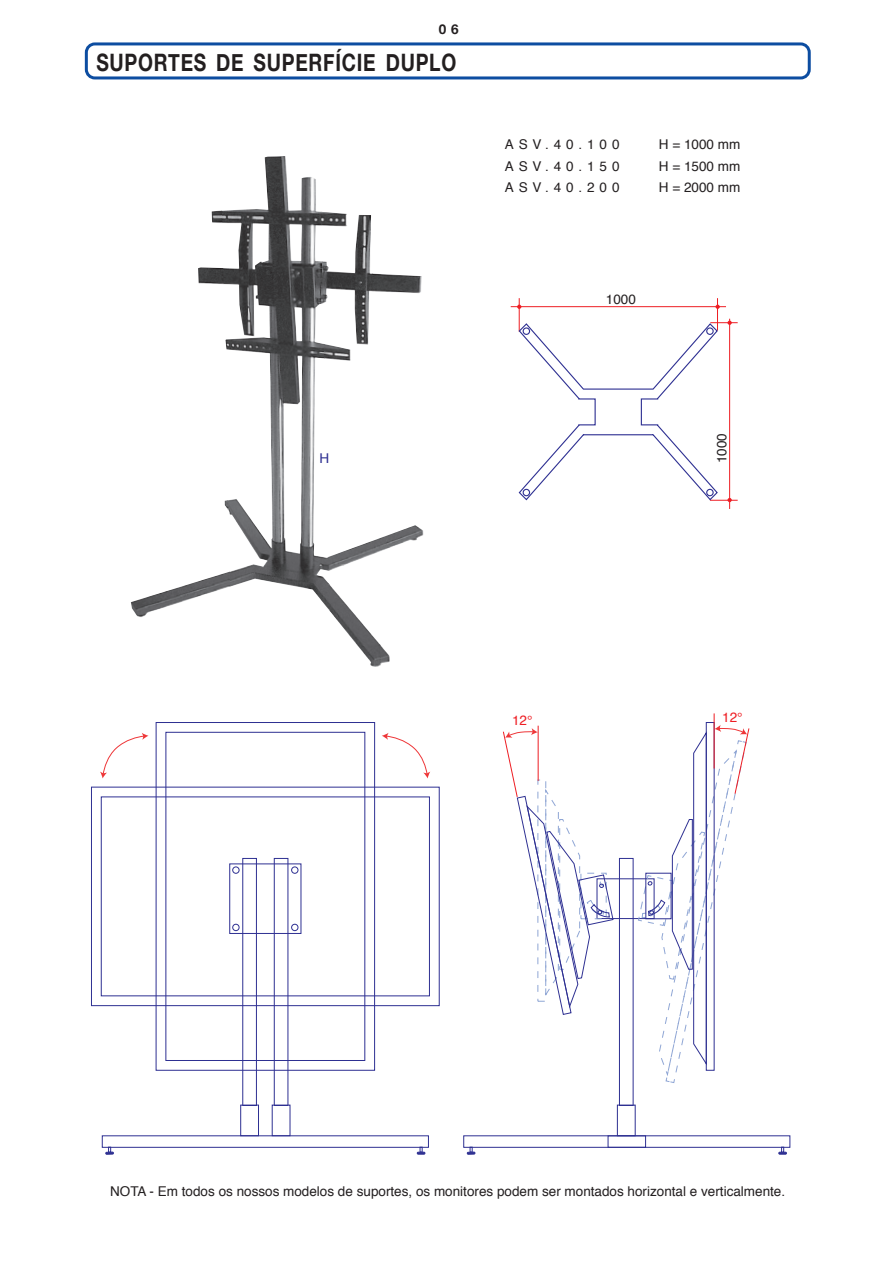
<style>
.page{position:relative;width:893px;height:1263px;background:#fff}
.page>*{position:absolute;margin:0;border:0;box-sizing:border-box;transform-origin:0 0}
.t1{font:700 24px "Helvetica Neue";letter-spacing:.04em;color:#231f20;scale:.8 1}
.t2{font:13.5px "Helvetica";color:#231f20}
.t3{font:13.5px "Helvetica";color:#ee1d23}
.t4{font:700 13.5px "Helvetica Neue";color:#231f20}
.t5{font:13.5px "Helvetica";color:#2e3092}
</style>
<div class="page">
<div style="left:85px;top:42px;width:726px;height:37px;border:3px solid #0d4da1;border-radius:9px"></div>
<hr style="left:511px;top:306px;width:215px;height:1px;background:#ee1d23">
<hr style="left:519px;top:298px;width:1px;height:34px;background:#ee1d23">
<hr style="left:717px;top:298px;width:1px;height:33px;background:#ee1d23">
<hr style="left:729px;top:319px;width:1px;height:190px;background:#ee1d23">
<svg style="left:518px;top:321px;width:220px;height:181px"></svg>
<div style="left:706px;top:489px;width:8px;height:7px;border:1px solid #2e3092;border-radius:50%"></div>
<div style="left:523px;top:489px;width:7px;height:7px;border:1px solid #2e3092;border-radius:50%"></div>
<div style="left:706px;top:327px;width:8px;height:8px;border:1px solid #2e3092;border-radius:50%"></div>
<div style="left:523px;top:327px;width:7px;height:8px;border:1px solid #2e3092;border-radius:50%"></div>
<img style="left:221px;top:156px;width:107px;height:453px">
<img style="left:198px;top:211px;width:26px;height:73px">
<img style="left:321px;top:212px;width:52px;height:149px">
<img style="left:372px;top:274px;width:50px;height:19px">
<svg style="left:225px;top:500px;width:3px;height:10px"></svg>
<img style="left:328px;top:525px;width:95px;height:40px">
<img style="left:131px;top:572px;width:99px;height:45px">
<img style="left:328px;top:565px;width:53px;height:102px">
<img style="left:380px;top:644px;width:10px;height:21px">
<div style="left:597px;top:878px;width:57px;height:41px;border:1px solid #2e3092"></div>
<div style="left:619px;top:858px;width:14px;height:248px;border:1px solid #2e3092"></div>
<div style="left:617px;top:1105px;width:18px;height:31px;border:1px solid #2e3092"></div>
<div style="left:463px;top:1135px;width:327px;height:13px;border:1px solid #2e3092"></div>
<div style="left:608px;top:1135px;width:38px;height:12px;border:1px solid #2e3092"></div>
<svg style="left:467px;top:1147px;width:8px;height:7px"></svg>
<svg style="left:778px;top:1147px;width:9px;height:7px"></svg>
<div style="left:156px;top:722px;width:219px;height:348px;border:1px solid #2e3092"></div>
<div style="left:166px;top:732px;width:199px;height:329px;border:1px solid #2e3092"></div>
<div style="left:91px;top:787px;width:348px;height:219px;border:1px solid #2e3092"></div>
<div style="left:101px;top:797px;width:329px;height:199px;border:1px solid #2e3092"></div>
<div style="left:229px;top:863px;width:72px;height:71px;border:1px solid #2e3092"></div>
<div style="left:242px;top:858px;width:15px;height:248px;border:1px solid #2e3092"></div>
<div style="left:240px;top:1105px;width:19px;height:31px;border:1px solid #2e3092"></div>
<div style="left:274px;top:858px;width:14px;height:248px;border:1px solid #2e3092"></div>
<div style="left:102px;top:1135px;width:327px;height:13px;border:1px solid #2e3092"></div>
<svg style="left:105px;top:1147px;width:9px;height:7px"></svg>
<svg style="left:417px;top:1147px;width:8px;height:7px"></svg>
<div style="left:232px;top:866px;width:7px;height:8px;border:1px solid #2e3092;border-radius:50%"></div>
<div style="left:291px;top:866px;width:7px;height:8px;border:1px solid #2e3092;border-radius:50%"></div>
<div style="left:232px;top:924px;width:7px;height:7px;border:1px solid #2e3092;border-radius:50%"></div>
<div style="left:291px;top:924px;width:7px;height:7px;border:1px solid #2e3092;border-radius:50%"></div>
<hr style="left:538px;top:726px;width:1px;height:55px;background:#ee1d23">
<svg style="left:503px;top:728px;width:111px;height:287px"></svg>
<svg style="left:100px;top:733px;width:48px;height:45px"></svg>
<svg style="left:382px;top:733px;width:48px;height:45px"></svg>
<hr style="left:714px;top:713px;width:1px;height:55px;background:#ee1d23">
<svg style="left:638px;top:725px;width:112px;height:358px"></svg>
<p class="t4" style="left:439px;top:21px;width:21px">0 6</p>
<p class="t1" style="left:96px;top:47px;width:451px">SUPORTES DE SUPERFÍCIE DUPLO</p>
<p class="t2" style="left:505px;top:134px;width:116px">ASV.40.100</p>
<p class="t2" style="left:659px;top:134px;width:83px">H = 1000 mm</p>
<p class="t2" style="left:505px;top:155px;width:116px">ASV.40.150</p>
<p class="t2" style="left:659px;top:155px;width:83px">H = 1500 mm</p>
<p class="t2" style="left:505px;top:177px;width:116px">ASV.40.200</p>
<p class="t2" style="left:659px;top:177px;width:83px">H = 2000 mm</p>
<p class="t2" style="left:606px;top:289px;width:32px">1000</p>
<p class="t5" style="left:319px;top:448px;width:11px">H</p>
<p class="t2" style="left:711px;top:463px;width:32px;rotate:-90deg">1000</p>
<p class="t3" style="left:512px;top:709px;width:22px">12°</p>
<p class="t3" style="left:722px;top:707px;width:22px">12°</p>
<p class="t2" style="left:110px;top:1181px;width:677px">NOTA - Em todos os nossos modelos de suportes, os monitores podem ser montados horizontal e verticalmente.</p>
</div>
